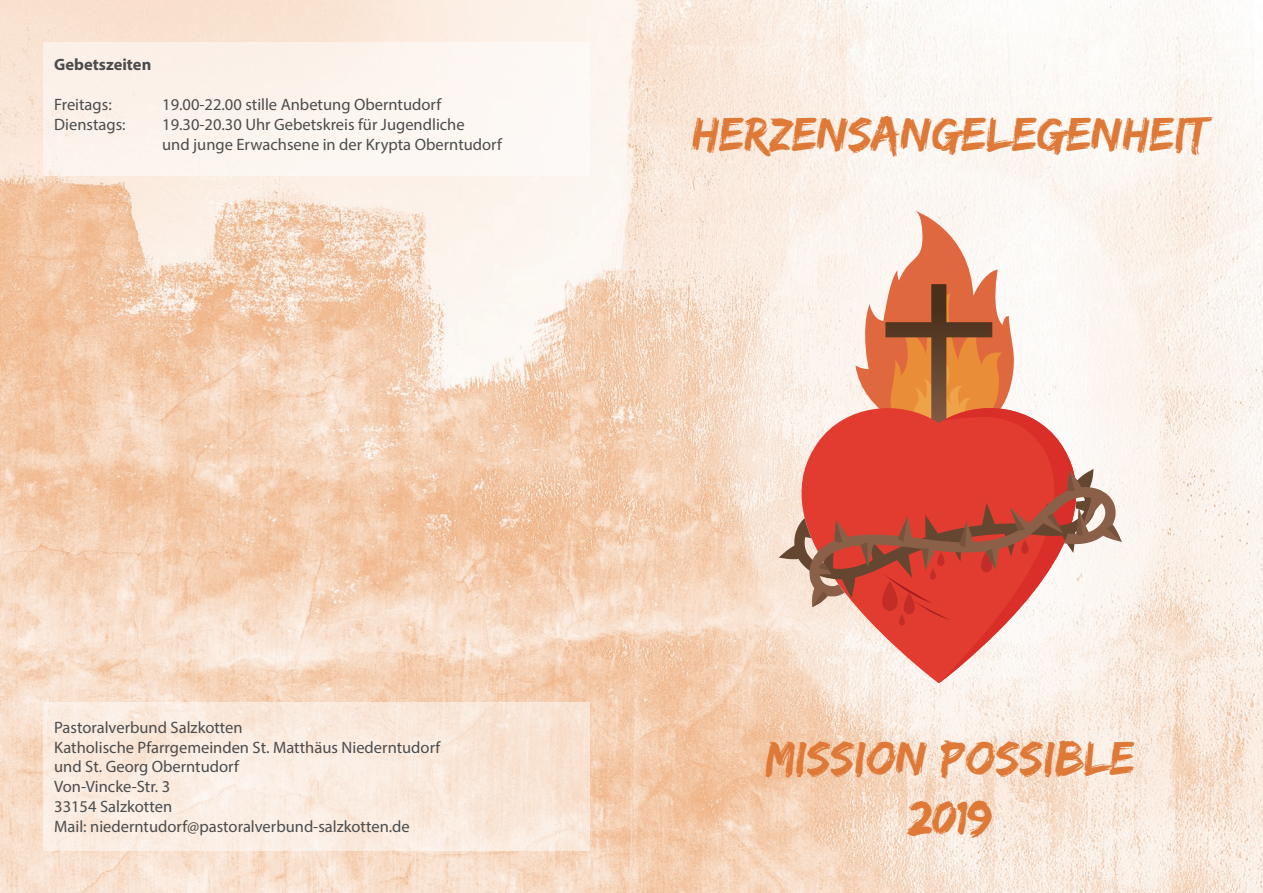
<style>
.page{position:relative;width:1263px;height:893px;background:#fff}
.page>*{position:absolute;margin:0;border:0;box-sizing:border-box;transform-origin:0 0}
.t1{font:49.5px/59.4px "Edo SZ";color:#de7937;text-align:center}
.t2{font:16.5px/19.8px "Myriad Pro";color:#4b4c4d}
.t3{font:700 16.5px "Myriad Pro";color:#4b4c4d}
</style>
<div class="page">
<img style="left:0;top:0;width:1263px;height:893px">
<svg style="left:720px;top:149px;width:461px;height:610px;fill:#fbf3ed"></svg>
<svg style="left:44px;top:702px;width:546px;height:148px;background:#f9e9dd"></svg>
<div style="left:44px;top:43px;width:546px;height:133px;background:#fcf4ee"></div>
<svg style="left:855px;top:211px;width:159px;height:187px"></svg>
<svg style="left:779px;top:398px;width:160px;height:285px;background:#ee9f91"></svg>
<svg style="left:939px;top:398px;width:176px;height:285px"></svg>
<svg style="left:779px;top:469px;width:343px;height:156px;background:#d26e61"></svg>
<p class="t3" style="left:54px;top:54px;width:99px">Gebetszeiten</p>
<p class="t2" style="left:54px;top:94px;width:59px">Freitags:</p>
<p class="t2" style="left:162px;top:94px;width:281px">19.00-22.00 stille Anbetung Oberntudorf</p>
<p class="t2" style="left:54px;top:114px;width:73px">Dienstags:</p>
<p class="t2" style="left:162px;top:114px;width:341px">19.30-20.30 Uhr Gebetskreis für Jugendliche<br>und junge Erwachsene in der Krypta Oberntudorf</p>
<h1 class="t1" style="left:692px;top:103px;width:518px">HERZENSANGELEGENHEIT</h1>
<p class="t2" style="left:54px;top:717px;width:388px">Pastoralverbund Salzkotten<br>Katholische Pfarrgemeinden St. Matthäus Niederntudorf und St. Georg Oberntudorf<br>Von-Vincke-Str. 3<br>33154 Salzkotten<br>Mail: niederntudorf@pastoralverbund-salzkotten.de</p>
<h1 class="t1" style="left:766px;top:727px;width:370px">MISSION POSSIBLE<br>2019</h1>
</div>
